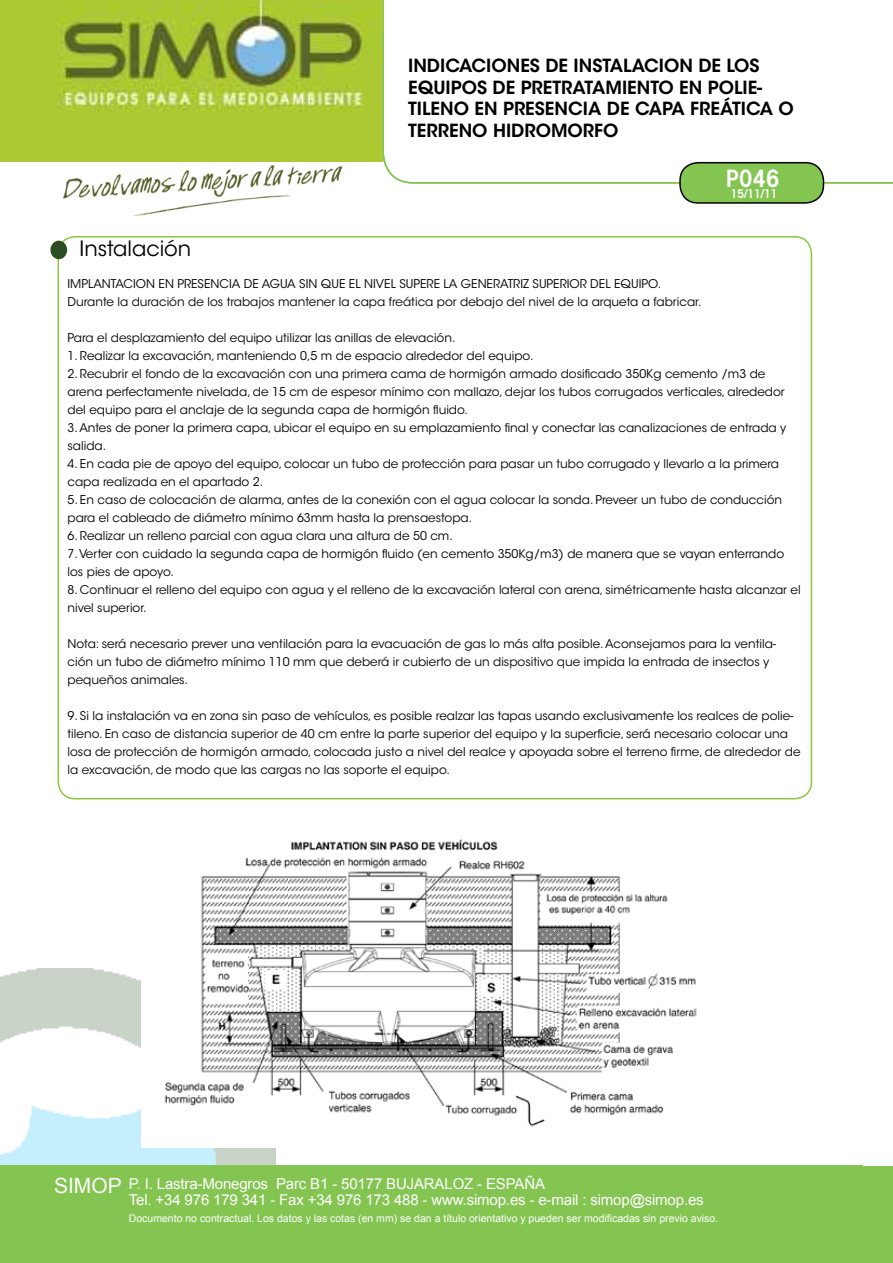
<style>
.page{position:relative;width:893px;height:1263px;background:#fff}
.page>*{position:absolute;margin:0;border:0;box-sizing:border-box;transform-origin:0 0}
.t1{font:600 condensed 24px "Avant Garde";color:#fff}
.t2{font:21px "ITC Avant Garde Std";color:#000}
.t3{font:21px "Arial";color:#fff}
.t4{font:600 18px/21.6px "ITC Avant Garde Std";color:#000}
.t5{font:15px/16.5px "Arial";letter-spacing:-.01em;color:#fff}
.t6{font:12px/18px "ITC Avant Garde Std";color:#000}
.t7{font:600 condensed 12px "Avant Garde";color:#fff}
.t8{font:10.5px "Arial";color:#fff}
</style>
<div class="page">
<img style="left:0;top:969px;width:275px;height:197px">
<img style="left:63px;top:164px;width:280px;height:51px">
<img style="left:0;top:0;width:383px;height:162px">
<svg style="left:382px;top:33px;width:511px;height:151px"></svg>
<div style="left:0;top:1166px;width:893px;height:97px;background:#84c551"></div>
<div style="left:680px;top:163px;width:143px;height:40px;background:#84c551;border-radius:18px"></div>
<div style="left:679px;top:162px;width:145px;height:42px;border:2px solid #000;border-radius:18px"></div>
<div style="left:863px;top:0;width:30px;height:170px;background:#fff"></div>
<div style="left:51px;top:241px;width:15px;height:17px;background:#2a4d24;border-radius:50%"></div>
<div style="left:50px;top:241px;width:17px;height:18px;border:2px solid #2a4d24;border-radius:50%"></div>
<img style="left:141px;top:839px;width:556px;height:308px">
<h3 class="t4" style="left:408px;top:55px;width:387px">INDICACIONES DE INSTALACION DE LOS<br>EQUIPOS DE PRETRATAMIENTO EN POLIE-<br>TILENO EN PRESENCIA DE CAPA FREÁTICA O<br>TERRENO HIDROMORFO</h3>
<h2 class="t2" style="left:80px;top:235px;width:113px">Instalación</h2>
<h1 class="t1" style="left:726px;top:163px;width:55px">P046</h1>
<p class="t7" style="left:731px;top:186px;width:48px">15/11/11</p>
<p class="t6" style="left:68px;top:275px;width:635px">IMPLANTACION EN PRESENCIA DE AGUA SIN QUE EL NIVEL SUPERE LA GENERATRIZ SUPERIOR DEL EQUIPO.<br>Durante la duración de los trabajos mantener la capa freática por debajo del nivel de la arqueta a fabricar.</p>
<p class="t6" style="left:68px;top:329px;width:389px">Para el desplazamiento del equipo utilizar las anillas de elevación.</p>
<p class="t6" style="left:68px;top:347px;width:467px">1. Realizar la excavación, manteniendo 0,5 m de espacio alrededor del equipo.</p>
<p class="t6" style="left:68px;top:365px;width:719px">2. Recubrir el fondo de la excavación con una primera cama de hormigón armado dosificado 350Kg cemento /m3 de arena perfectamente nivelada, de 15 cm de espesor mínimo con mallazo, dejar los tubos corrugados verticales, alrededor del equipo para el anclaje de la segunda capa de hormigón fluido.</p>
<p class="t6" style="left:68px;top:419px;width:720px">3. Antes de poner la primera capa, ubicar el equipo en su emplazamiento final y conectar las canalizaciones de entrada y salida.</p>
<p class="t6" style="left:68px;top:455px;width:713px">4. En cada pie de apoyo del equipo, colocar un tubo de protección para pasar un tubo corrugado y llevarlo a la primera capa realizada en el apartado 2.</p>
<p class="t6" style="left:68px;top:491px;width:716px">5. En caso de colocación de alarma, antes de la conexión con el agua colocar la sonda. Preveer un tubo de conducción para el cableado de diámetro mínimo 63mm hasta la prensaestopa.</p>
<p class="t6" style="left:68px;top:527px;width:387px">6. Realizar un relleno parcial con agua clara una altura de 50 cm.</p>
<p class="t6" style="left:68px;top:545px;width:718px">7. Verter con cuidado la segunda capa de hormigón fluido (en cemento 350Kg/m3) de manera que se vayan enterrando los pies de apoyo.</p>
<p class="t6" style="left:68px;top:581px;width:735px">8. Continuar el relleno del equipo con agua y el relleno de la excavación lateral con arena, simétricamente hasta alcanzar el nivel superior.</p>
<p class="t6" style="left:68px;top:635px;width:710px">Nota: será necesario prever una ventilación para la evacuación de gas lo más alta posible. Aconsejamos para la ventila&shy;ción un tubo de diámetro mínimo 110 mm que deberá ir cubierto de un dispositivo que impida la entrada de insectos y pequeños animales.</p>
<p class="t6" style="left:68px;top:707px;width:735px">9. Si la instalación va en zona sin paso de vehículos, es posible realzar las tapas usando exclusivamente los realces de polie&shy;tileno. En caso de distancia superior de 40 cm entre la parte superior del equipo y la superficie, será necesario colocar una losa de protección de hormigón armado, colocada justo a nivel del realce y apoyada sobre el terreno firme, de alrededor de la excavación, de modo que las cargas no las soporte el equipo.</p>
<h2 class="t3" style="left:54px;top:1172px;width:69px">SIMOP</h2>
<p class="t5" style="left:129px;top:1175px;width:576px">P. I. Lastra-Monegros Parc B1 - 50177 BUJARALOZ - ESPAÑA<br>Tel. +34 976 179 341 - Fax +34 976 173 488 - www.simop.es - e-mail : simop@simop.es</p>
<p class="t8" style="left:129px;top:1211px;width:591px">Documento no contractual. Los datos y las cotas (en mm) se dan a título orientativo y pueden ser modificadas sin previo aviso.</p>
</div>
